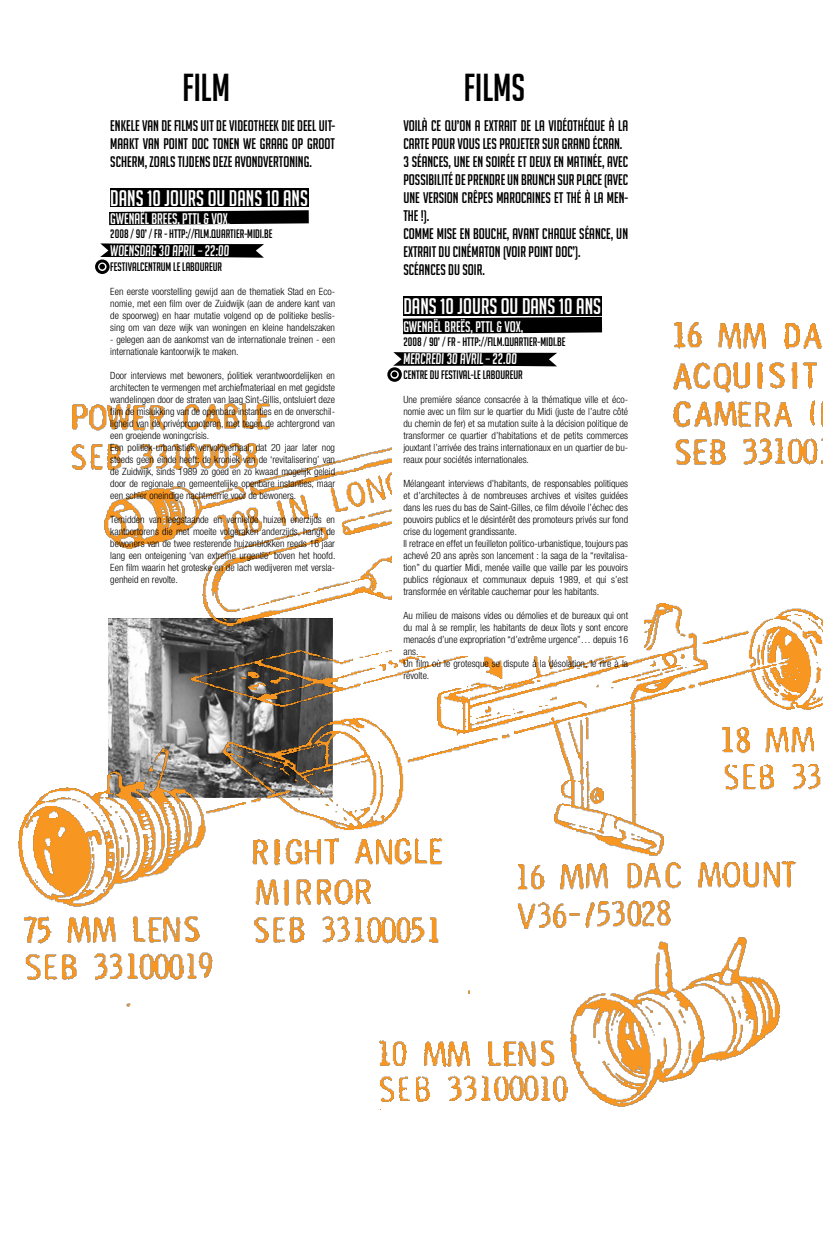
<style>
.page{position:relative;width:823px;height:1248px;background:#fff}
.page>*{position:absolute;margin:0;border:0;box-sizing:border-box;transform-origin:0 0}
.t1{font:38px "Big Noodle Titling";color:#000}
.t2{font:22px "Big Noodle Titling";color:#fff}
.t3{font:15px/18px "Big Noodle Titling";color:#000;text-align:justify}
.t4{font:15px "Big Noodle Titling";color:#fff}
.t5{font:italic 15px "Big Noodle Titling";color:#fff}
.t6{font:12px "Big Noodle Titling";color:#000}
.t7{font:300 condensed 10px/12px "Helvetica Neue LT Std";color:#000}
.s1{font-family:"Helvetica Neue LT Std";font-weight:300;font-stretch:condensed;font-size:10px}
</style>
<div class="page">
<img style="left:18px;top:260px;width:804px;height:850px">
<div style="left:391px;top:90px;width:252px;height:565px;background:#fff"></div>
<svg style="left:100px;top:243px;width:164px;height:15px;background:#292929"></svg>
<div style="left:110px;top:188px;width:198px;height:19px;background:#000"></div>
<div style="left:403px;top:296px;width:198px;height:19px;background:#000"></div>
<svg style="left:109px;top:210px;width:199px;height:15px;background:#202020"></svg>
<svg style="left:402px;top:317px;width:199px;height:17px;background:#161616"></svg>
<svg style="left:391px;top:352px;width:166px;height:25px"></svg>
<div style="left:387px;top:367px;width:14px;height:15px;border:3px solid #000;border-radius:50%"></div>
<svg style="left:99px;top:264px;width:6px;height:5px"></svg>
<div style="left:95px;top:259px;width:14px;height:15px;border:3px solid #000;border-radius:50%"></div>
<h1 class="t1" style="left:182px;top:67px;width:49px">FILM</h1>
<h3 class="t3" style="left:110px;top:117px;width:226px">ENKELE VAN DE FILMS UIT DE VIDEOTHEEK DIE DEEL UIT-MAAKT VAN POINT DOC TONEN WE GRAAG OP GROOT SCHERM, ZOALS TIJDENS DEZE AVONDVERTONING.</h3>
<h2 class="t2" style="left:110px;top:186px;width:199px">DANS 10 JOURS OU DANS 10 ANS</h2>
<h3 class="t4" style="left:110px;top:210px;width:121px">GWENAËL BREES, PTTL &amp; VOX<span class="s1">,</span></h3>
<p class="t6" style="left:110px;top:227px;width:163px">2008 / 90’ / FR - HTTP://FILM.QUARTIER-MIDI.BE</p>
<h3 class="t5" style="left:110px;top:243px;width:120px">WOENSDAG 30 APRIL – 22:00</h3>
<p class="t6" style="left:110px;top:260px;width:113px">FESTIVALCENTRUM LE LABOUREUR</p>
<p class="t7" style="left:110px;top:285px;width:226px;text-align:justify">Een eerste voorstelling gewijd aan de thematiek Stad en Eco&shy;nomie, met een film over de Zuidwijk (aan de andere kant van de spoorweg) en haar mutatie volgend op de politieke beslis&shy;sing om van deze wijk van woningen en kleine handelszaken</p>
<p class="t7" style="left:110px;top:333px;width:226px">- gelegen aan de aankomst van de internationale treinen - een internationale kantoorwijk te maken.</p>
<p class="t7" style="left:110px;top:369px;width:226px">Door interviews met bewoners, politiek verantwoordelijken en architecten te vermengen met archiefmateriaal en met gegidste wandelingen door de straten van laag Sint-Gillis, ontsluiert deze film de mislukking van de openbare instanties en de onverschil&shy;ligheid van de privépromotoren, met tegen de achtergrond van een groeiende woningcrisis.<br>Een politiek-urbanistiek vervolgverhaal, dat 20 jaar later nog steeds geen einde heeft: de kroniek van de ‘revitalisering’ van de Zuidwijk, sinds 1989 zo goed en zo kwaad mogelijk geleid door de regionale en gemeentelijke openbare instanties, maar een schier oneindige nachtmerrie voor de bewoners.</p>
<p class="t7" style="left:110px;top:513px;width:226px;text-align:justify">Temidden van leegstaande en vernielde huizen enerzijds en kantoortorens die met moeite volgeraken anderzijds, hangt de bewoners van de twee resterende huizenblokken reeds 16 jaar lang een onteigening ‘van extreme urgentie’ boven het hoofd.<br>Een film waarin het groteske en de lach wedijveren met versla&shy;genheid en revolte.</p>
<h1 class="t1" style="left:463px;top:67px;width:63px">FILMS</h1>
<p class="t3" style="left:403px;top:117px;width:226px;text-align:left">VOILÀ CE QU’ON A EXTRAIT DE LA VIDÉOTHÉQUE À LA CARTE POUR VOUS LES PROJETER SUR GRAND ÉCRAN.<br>3 SÉANCES, UNE EN SOIRÉE ET DEUX EN MATINÉE, AVEC POSSIBILITÉ DE PRENDRE UN BRUNCH SUR PLACE (AVEC UNE VERSION CRÊPES MAROCAINES ET THÉ À LA MEN-THE !).<br>COMME MISE EN BOUCHE, AVANT CHAQUE SÉANCE, UN EXTRAIT DU CINÉMATON (VOIR POINT DOC’).<br>SCÉANCES DU SOIR.</p>
<h2 class="t2" style="left:403px;top:294px;width:199px">DANS 10 JOURS OU DANS 10 ANS</h2>
<h3 class="t4" style="left:403px;top:318px;width:121px">GWENAËL BREËS, PTTL &amp; VOX,</h3>
<p class="t6" style="left:403px;top:335px;width:163px">2008 / 90’ / FR - HTTP://FILM.QUARTIER-MIDI.BE</p>
<h3 class="t5" style="left:403px;top:351px;width:115px">MERCREDI 30 AVRIL – 22.00</h3>
<p class="t6" style="left:403px;top:368px;width:121px">CENTRE DU FESTIVAL-LE LABOUREUR</p>
<p class="t7" style="left:403px;top:393px;width:226px;text-align:justify">Une premiére séance consacrée à la thématique ville et éco&shy;nomie avec un film sur le quartier du Midi (juste de l’autre côté du chemin de fer) et sa mutation suite à la décision politique de transformer ce quartier d’habitations et de petits commerces jouxtant l’arrivée des trains internationaux en un quartier de bu&shy;reaux pour sociétés internationales.</p>
<p class="t7" style="left:403px;top:477px;width:226px">Mélangeant interviews d’habitants, de responsables politiques et d’architectes à de nombreuses archives et visites guidées dans les rues du bas de Saint-Gilles, ce film dévoile l’échec des pouvoirs publics et le désintérêt des promoteurs privés sur fond crise du logement grandissante.<br>Il retrace en effet un feuilleton politico-urbanistique, toujours pas achevé 20 ans après son lancement : la saga de la “revitalisa&shy;tion” du quartier Midi, menée vaille que vaille par les pouvoirs publics régionaux et communaux depuis 1989, et qui s’est transformée en véritable cauchemar pour les habitants.</p>
<p class="t7" style="left:403px;top:609px;width:226px">Au milieu de maisons vides ou démolies et de bureaux qui ont du mal à se remplir, les habitants de deux îlots y sont encore menacés d’une expropriation “d’extrême urgence”… depuis 16 ans.<br>Un film où le grotesque se dispute à la désolation, le rire à la révolte.</p>
</div>
